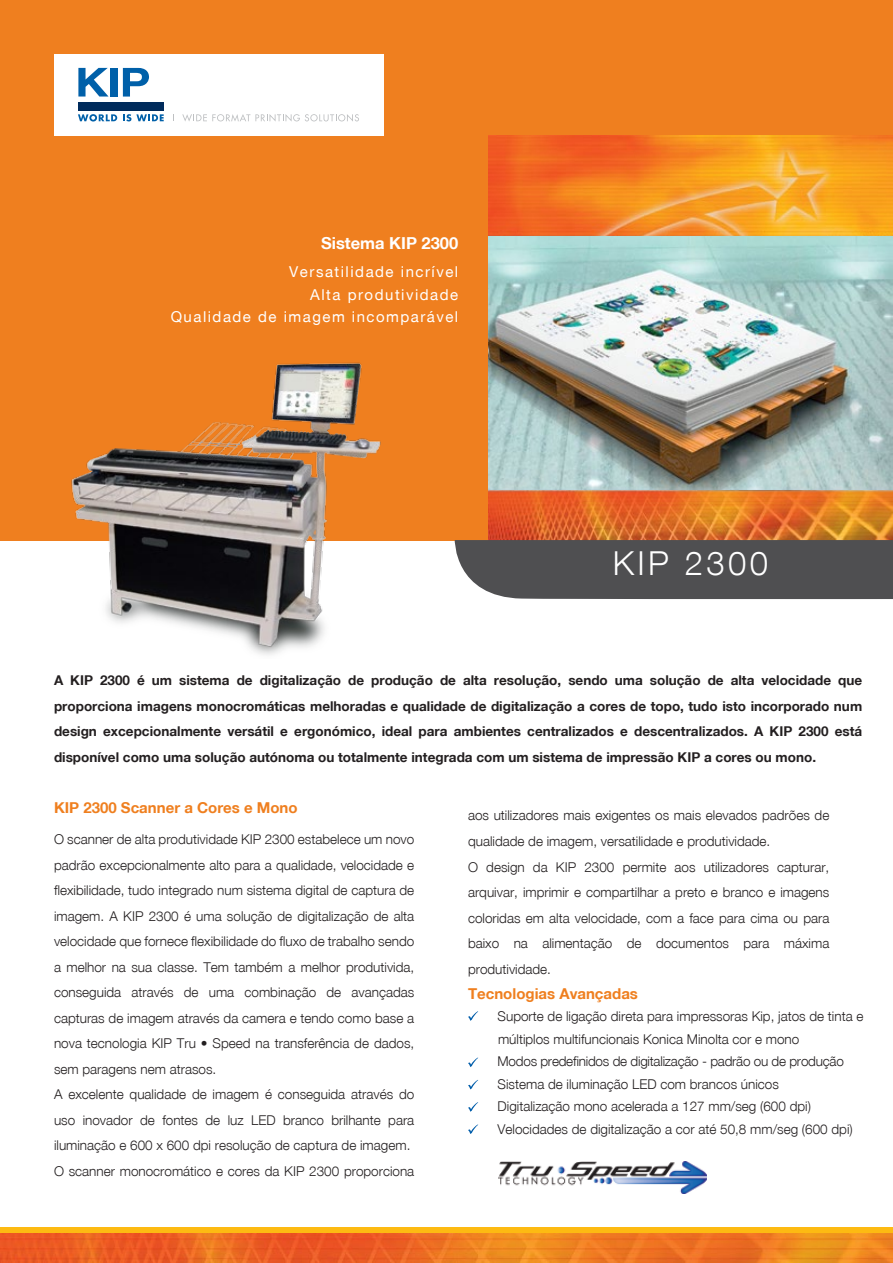
<style>
.page{position:relative;width:893px;height:1263px;background:#fff}
.page>*{position:absolute;margin:0;border:0;box-sizing:border-box;transform-origin:0 0}
.t1{font:300 33px "Helvetica KMCE";letter-spacing:.1em;color:#fff}
.t2{font:700 16.5px "Helvetica KMCE";color:#fff}
.t3{font:15px/22.5px "Helvetica KMCE";letter-spacing:.1em;color:#fff;text-align:right}
.t4{font:700 15px "Helvetica KMCE";color:#ef7f1f}
.t5{font:300 13.5px/25.5px "Helvetica KMCE";color:#231f20}
.t6{font:700 13.5px/25.5px "Helvetica KMCE";color:#231f20;text-align:justify}
</style>
<div class="page">
<img style="left:0;top:1233px;width:893px;height:30px">
<div style="left:0;top:1227px;width:893px;height:6px;background:#fdba12"></div>
<img style="left:499px;top:1161px;width:208px;height:32px">
<div style="left:0;top:0;width:893px;height:541px;background:#ef7f1f"></div>
<div style="left:54px;top:54px;width:330px;height:81px;background:#fff"></div>
<div style="left:78px;top:102px;width:86px;height:8px;background:#002b5c"></div>
<svg style="left:78px;top:68px;width:31px;height:29px"></svg>
<div style="left:110px;top:68px;width:7px;height:29px;background:#0060a9"></div>
<svg style="left:123px;top:68px;width:26px;height:29px"></svg>
<svg style="left:78px;top:114px;width:39px;height:8px"></svg>
<svg style="left:123px;top:114px;width:41px;height:7px"></svg>
<svg style="left:182px;top:114px;width:177px;height:8px"></svg>
<img style="left:71px;top:362px;width:310px;height:293px">
<img style="left:488px;top:490px;width:405px;height:50px">
<img style="left:488px;top:136px;width:405px;height:100px">
<img style="left:488px;top:236px;width:405px;height:254px">
<div style="left:454px;top:540px;width:439px;height:59px;background:#4f4f51"></div>
<svg style="left:468px;top:1057px;width:10px;height:10px"></svg>
<svg style="left:468px;top:1011px;width:10px;height:10px"></svg>
<svg style="left:468px;top:1080px;width:10px;height:9px"></svg>
<svg style="left:468px;top:1102px;width:10px;height:10px"></svg>
<svg style="left:468px;top:1124px;width:10px;height:10px"></svg>
<p class="t2" style="left:321px;top:232px;width:139px">Sistema KIP 2300</p>
<p class="t3" style="left:171px;top:261px;width:289px">Versatilidade incrível<br>Alta produtividade<br>Qualidade de imagem incomparável</p>
<h1 class="t1" style="left:613px;top:543px;width:157px">KIP 2300</h1>
<p class="t6" style="left:54px;top:668px;width:810px">A KIP 2300 é um sistema de digitalização de produção de alta resolução, sendo uma solução de alta velocidade que proporciona imagens monocromáticas melhoradas e qualidade de digitalização a cores de topo, tudo isto incorporado num design excepcionalmente versátil e ergonómico, ideal para ambientes centralizados e descentralizados. A KIP 2300 está disponível como uma solução autónoma ou totalmente integrada com um sistema de impressão KIP a cores ou mono.</p>
<p class="t4" style="left:54px;top:798px;width:245px">KIP 2300 Scanner a Cores e Mono</p>
<p class="t5" style="left:54px;top:827px;width:362px">O scanner de alta produtividade KIP 2300 estabelece um novo padrão excepcionalmente alto para a qualidade, velocidade e flexibilidade, tudo integrado num sistema digital de captura de imagem. A KIP 2300 é uma solução de digitalização de alta velocidade que fornece flexibilidade do fluxo de trabalho sendo a melhor na sua classe. Tem também a melhor produtivida, conseguida através de uma combinação de avançadas capturas de imagem através da camera e tendo como base a nova tecnologia KIP Tru • Speed na transferência de dados, sem paragens nem atrasos.<br>A excelente qualidade de imagem é conseguida através do uso inovador de fontes de luz LED branco brilhante para iluminação e 600 x 600 dpi resolução de captura de imagem.<br>O scanner monocromático e cores da KIP 2300 proporciona</p>
<p class="t5" style="left:468px;top:803px;width:363px">aos utilizadores mais exigentes os mais elevados padrões de qualidade de imagem, versatilidade e produtividade.<br>O design da KIP 2300 permite aos utilizadores capturar, arquivar, imprimir e compartilhar a preto e branco e imagens coloridas em alta velocidade, com a face para cima ou para baixo na alimentação de documentos para máxima produtividade.</p>
<p class="t4" style="left:468px;top:984px;width:171px">Tecnologias Avançadas</p>
<p class="t5" style="left:498px;top:1005px;width:367px;line-height:22.5px">Suporte de ligação direta para impressoras Kip, jatos de tinta e múltiplos multifuncionais Konica Minolta cor e mono<br>Modos predefinidos de digitalização - padrão ou de produção Sistema de iluminação LED com brancos únicos<br>Digitalização mono acelerada a 127 mm/seg (600 dpi)<br>Velocidades de digitalização a cor até 50,8 mm/seg (600 dpi)</p>
</div>
